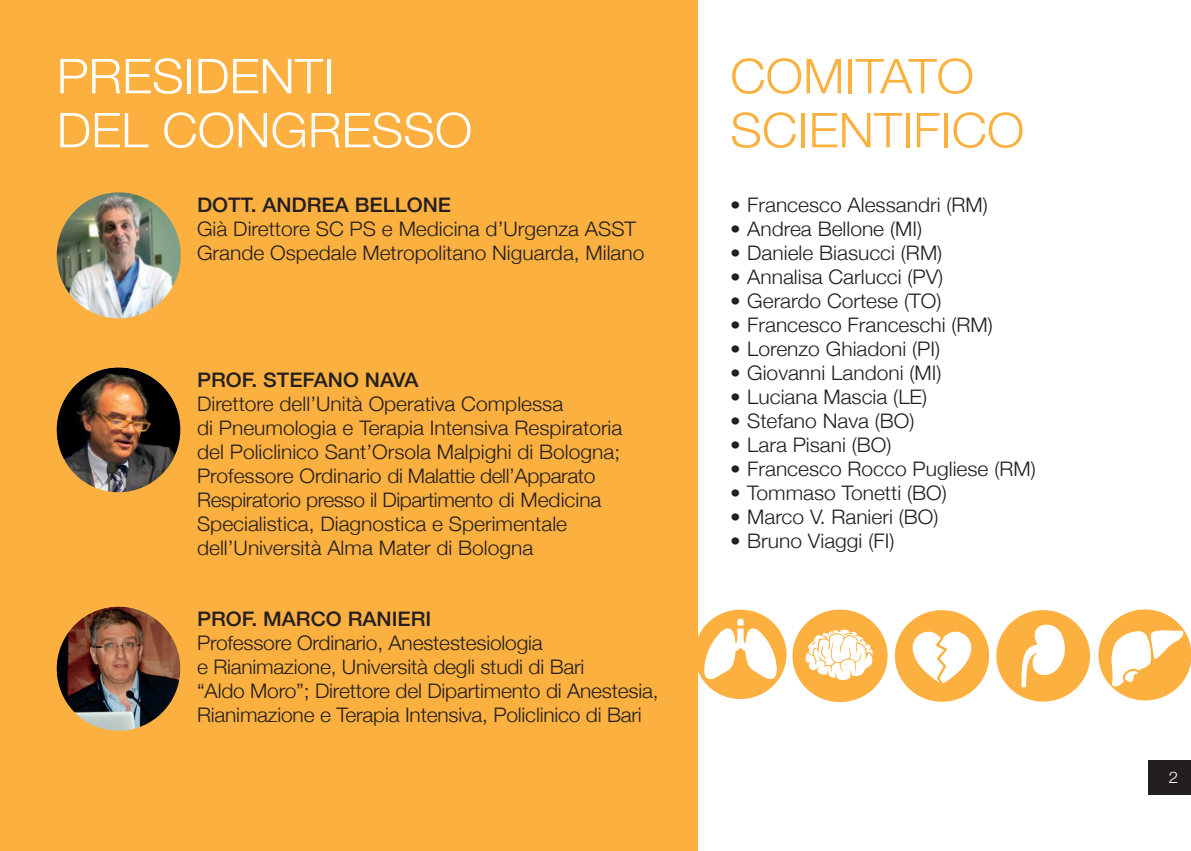
<style>
.page{position:relative;width:1191px;height:851px;background:#fff}
.page>*{position:absolute;margin:0;border:0;box-sizing:border-box;transform-origin:0 0}
.t1{font:300 48px "Helvetica Neue";color:#fff;scale:1.05 1}
.t2{font:300 48px "Helvetica Neue";color:#fbb03f;scale:1.05 1}
.t3{font:300 20px/24px "Helvetica Neue";color:#231f20;scale:1.05 1}
.t4{font:500 20px "Helvetica Neue";color:#231f20;scale:1.05 1}
.t5{font:300 16px "Helvetica Neue";color:#fff;scale:1.05 1}
</style>
<div class="page">
<div style="left:0;top:0;width:697px;height:850px;background:#fbb03f"></div>
<svg style="left:996px;top:610px;width:94px;height:91px"></svg>
<svg style="left:895px;top:610px;width:94px;height:91px"></svg>
<svg style="left:792px;top:609px;width:95px;height:93px"></svg>
<svg style="left:1098px;top:609px;width:93px;height:91px"></svg>
<svg style="left:697px;top:609px;width:89px;height:90px"></svg>
<img style="left:57px;top:367px;width:123px;height:125px">
<img style="left:57px;top:606px;width:123px;height:124px;border-radius:62px">
<img style="left:57px;top:192px;width:124px;height:126px">
<div style="left:1148px;top:760px;width:43px;height:34px;background:#231f20"></div>
<p class="t1" style="left:57px;top:37px;width:266px">PRESIDENTI</p>
<p class="t1" style="left:57px;top:91px;width:397px">DEL CONGRESSO</p>
<p class="t4" style="left:197px;top:188px;width:243px">DOTT. ANDREA BELLONE</p>
<p class="t3" style="left:197px;top:215px;width:427px">Già Direttore SC PS e Medicina d’Urgenza ASST<br>Grande Ospedale Metropolitano Niguarda, Milano</p>
<p class="t4" style="left:197px;top:363px;width:212px">PROF. STEFANO NAVA</p>
<p class="t3" style="left:197px;top:390px;width:350px">Direttore dell’Unità Operativa Complessa</p>
<p class="t3" style="left:197px;top:414px;width:406px">di Pneumologia e Terapia Intensiva Respiratoria</p>
<p class="t3" style="left:197px;top:438px;width:404px">del Policlinico Sant’Orsola Malpighi di Bologna; Professore Ordinario di Malattie dell’Apparato Respiratorio presso il Dipartimento di Medicina Specialistica, Diagnostica e Sperimentale dell’Università Alma Mater di Bologna</p>
<p class="t4" style="left:197px;top:603px;width:225px">PROF. MARCO RANIERI</p>
<p class="t3" style="left:197px;top:629px;width:331px">Professore Ordinario, Anestestesiologia</p>
<p class="t3" style="left:197px;top:653px;width:370px">e Rianimazione, Università degli studi di Bari</p>
<p class="t3" style="left:197px;top:677px;width:441px">“Aldo Moro”; Direttore del Dipartimento di Anestesia,<br>Rianimazione e Terapia Intensiva, Policlinico di Bari</p>
<p class="t2" style="left:730px;top:37px;width:234px">COMITATO</p>
<p class="t2" style="left:730px;top:91px;width:282px">SCIENTIFICO</p>
<p class="t3" style="left:730px;top:191px;width:247px">• Francesco Alessandri (RM)</p>
<p class="t3" style="left:730px;top:215px;width:184px">• Andrea Bellone (MI)</p>
<p class="t3" style="left:730px;top:239px;width:203px">• Daniele Biasucci (RM)</p>
<p class="t3" style="left:730px;top:263px;width:204px">• Annalisa Carlucci (PV)</p>
<p class="t3" style="left:730px;top:287px;width:203px">• Gerardo Cortese (TO)</p>
<p class="t3" style="left:730px;top:311px;width:252px">• Francesco Franceschi (RM)</p>
<p class="t3" style="left:730px;top:335px;width:201px">• Lorenzo Ghiadoni (PI)</p>
<p class="t3" style="left:730px;top:359px;width:203px">• Giovanni Landoni (MI)</p>
<p class="t3" style="left:730px;top:383px;width:189px">• Luciana Mascia (LE)</p>
<p class="t3" style="left:730px;top:407px;width:177px">• Stefano Nava (BO)</p>
<p class="t3" style="left:730px;top:431px;width:155px">• Lara Pisani (BO)</p>
<p class="t3" style="left:730px;top:455px;width:292px">• Francesco Rocco Pugliese (RM)</p>
<p class="t3" style="left:730px;top:479px;width:208px">• Tommaso Tonetti (BO)</p>
<p class="t3" style="left:730px;top:503px;width:200px">• Marco V. Ranieri (BO)</p>
<p class="t3" style="left:730px;top:527px;width:158px">• Bruno Viaggi (FI)</p>
<p class="t5" style="left:1168px;top:764px;width:10px">2</p>
</div>
